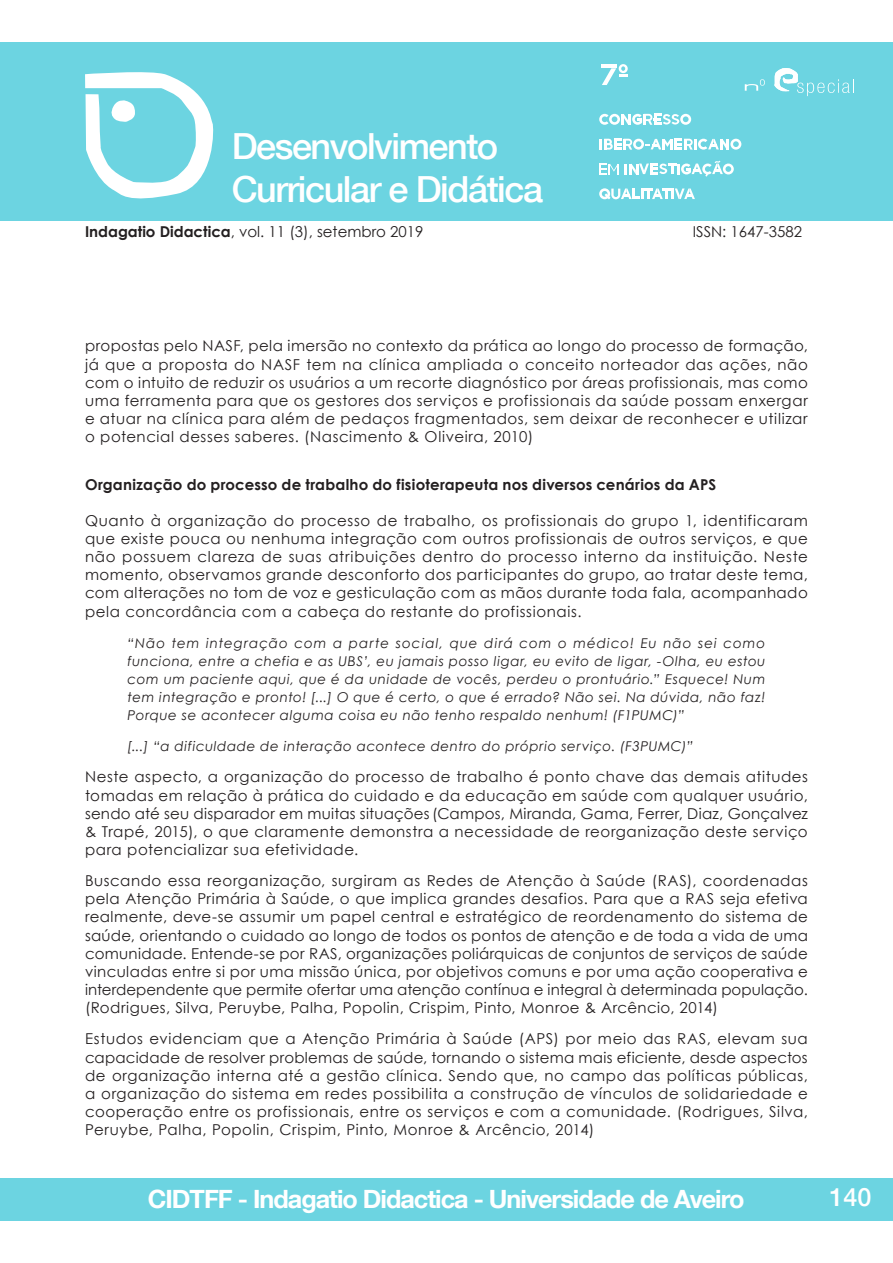
<style>
.page{position:relative;width:893px;height:1263px;background:#fff}
.page>*{position:absolute;margin:0;border:0;box-sizing:border-box;transform-origin:0 0}
.t1{font:500 36px/43.2px "Helvetica Neue LT Com";letter-spacing:-.04em;color:#fff}
.t2{font:700 25.2px "Helvetica Neue LT Com";letter-spacing:-.04em;color:#fff}
.t3{font:500 25.2px "Helvetica Neue LT Com";color:#fff}
.paragrafos{font:15px/18.1px "Century Gothic";letter-spacing:.035em;color:#231f20;text-align:justify}
.subtitulo{font:700 15px "Century Gothic";letter-spacing:.01em;color:#231f20}
.paragrafos-2{font:15px "Century Gothic";color:#231f20}
.destaque{font:italic 13.5px/18.1px "Century Gothic";letter-spacing:.04em;color:#231f20;text-align:justify}
.s1{font-weight:700}
</style>
<div class="page">
<div style="left:0;top:1178px;width:893px;height:42px;background:#6cd4e1"></div>
<div style="left:0;top:43px;width:893px;height:178px;background:#6cd4e1"></div>
<svg style="left:85px;top:72px;width:129px;height:127px"></svg>
<svg style="left:774px;top:68px;width:80px;height:28px"></svg>
<svg style="left:745px;top:79px;width:20px;height:12px"></svg>
<svg style="left:619px;top:64px;width:9px;height:9px"></svg>
<hr style="left:601px;top:64px;width:15px;height:4px;background:#fff">
<svg style="left:602px;top:66px;width:25px;height:19px"></svg>
<div style="left:680px;top:114px;width:11px;height:11px;background:#fff;border-radius:50%"></div>
<svg style="left:599px;top:188px;width:11px;height:11px"></svg>
<div style="left:730px;top:139px;width:11px;height:11px;background:#fff;border-radius:50%"></div>
<div style="left:723px;top:164px;width:11px;height:10px;background:#fff;border-radius:50%"></div>
<svg style="left:602px;top:188px;width:93px;height:11px"></svg>
<svg style="left:599px;top:114px;width:90px;height:11px"></svg>
<svg style="left:599px;top:139px;width:140px;height:11px"></svg>
<svg style="left:600px;top:163px;width:19px;height:12px"></svg>
<svg style="left:625px;top:161px;width:106px;height:16px"></svg>
<h1 class="t1" style="left:232px;top:124px;width:313px">Desenvolvimento<br>Curricular e Didática</h1>
<p class="paragrafos-2" style="left:85px;top:221px;width:340px"><span class="s1">Indagatio Didactica</span>, vol. 11 (3), setembro 2019</p>
<p class="paragrafos-2" style="left:693px;top:221px;width:111px">ISSN: 1647-3582</p>
<p class="paragrafos" style="left:85px;top:337px;width:724px">propostas pelo NASF, pela imersão no contexto da prática ao longo do processo de formação, já que a proposta do NASF tem na clínica ampliada o conceito norteador das ações, não com o intuito de reduzir os usuários a um recorte diagnóstico por áreas profissionais, mas como uma ferramenta para que os gestores dos serviços e profissionais da saúde possam enxergar e atuar na clínica para além de pedaços fragmentados, sem deixar de reconhecer e utilizar o potencial desses saberes. (Nascimento &amp; Oliveira, 2010)</p>
<p class="subtitulo" style="left:85px;top:474px;width:633px">Organização do processo de trabalho do fisioterapeuta nos diversos cenários da APS</p>
<p class="paragrafos" style="left:85px;top:511px;width:724px">Quanto à organização do processo de trabalho, os profissionais do grupo 1, identificaram que existe pouca ou nenhuma integração com outros profissionais de outros serviços, e que não possuem clareza de suas atribuições dentro do processo interno da instituição. Neste momento, observamos grande desconforto dos participantes do grupo, ao tratar deste tema, com alterações no tom de voz e gesticulação com as mãos durante toda fala, acompanhado pela concordância com a cabeça do restante do profissionais.</p>
<p class="destaque" style="left:128px;top:633px;width:639px">“Não tem integração com a parte social, que dirá com o médico! Eu não sei como funciona, entre a chefia e as UBS’, eu jamais posso ligar, eu evito de ligar, -Olha, eu estou com um paciente aqui, que é da unidade de vocês, perdeu o prontuário.” Esquece! Num tem integração e pronto! [...] O que é certo, o que é errado? Não sei. Na dúvida, não faz!<br>Porque se acontecer alguma coisa eu não tenho respaldo nenhum! (F1PUMC)”</p>
<p class="destaque" style="left:128px;top:737px;width:567px">[...] “a dificuldade de interação acontece dentro do próprio serviço. (F3PUMC)”</p>
<p class="paragrafos" style="left:85px;top:767px;width:724px">Neste aspecto, a organização do processo de trabalho é ponto chave das demais atitudes tomadas em relação à prática do cuidado e da educação em saúde com qualquer usuário, sendo até seu disparador em muitas situações(Campos, Miranda, Gama, Ferrer, Diaz, Gonçalvez &amp; Trapé, 2015), o que claramente demonstra a necessidade de reorganização deste serviço para potencializar sua efetividade.</p>
<p class="paragrafos" style="left:85px;top:871px;width:724px">Buscando essa reorganização, surgiram as Redes de Atenção à Saúde (RAS), coordenadas pela Atenção Primária à Saúde, o que implica grandes desafios. Para que a RAS seja efetiva realmente, deve-se assumir um papel central e estratégico de reordenamento do sistema de saúde, orientando o cuidado ao longo de todos os pontos de atenção e de toda a vida de uma comunidade. Entende-se por RAS, organizações poliárquicas de conjuntos de serviços de saúde vinculadas entre si por uma missão única, por objetivos comuns e por uma ação cooperativa e interdependente que permite ofertar uma atenção contínua e integral à determinada população. (Rodrigues, Silva, Peruybe, Palha, Popolin, Crispim, Pinto, Monroe &amp; Arcêncio, 2014)</p>
<p class="paragrafos" style="left:85px;top:1030px;width:724px">Estudos evidenciam que a Atenção Primária à Saúde (APS) por meio das RAS, elevam sua capacidade de resolver problemas de saúde, tornando o sistema mais eficiente, desde aspectos de organização interna até a gestão clínica. Sendo que, no campo das políticas públicas, a organização do sistema em redes possibilita a construção de vínculos de solidariedade e cooperação entre os profissionais, entre os serviços e com a comunidade. (Rodrigues, Silva, Peruybe, Palha, Popolin, Crispim, Pinto, Monroe &amp; Arcêncio, 2014)</p>
<h2 class="t2" style="left:148px;top:1183px;width:598px">CIDTFF - Indagatio Didactica - Universidade de Aveiro</h2>
<h2 class="t3" style="left:829px;top:1181px;width:44px">140</h2>
</div>
